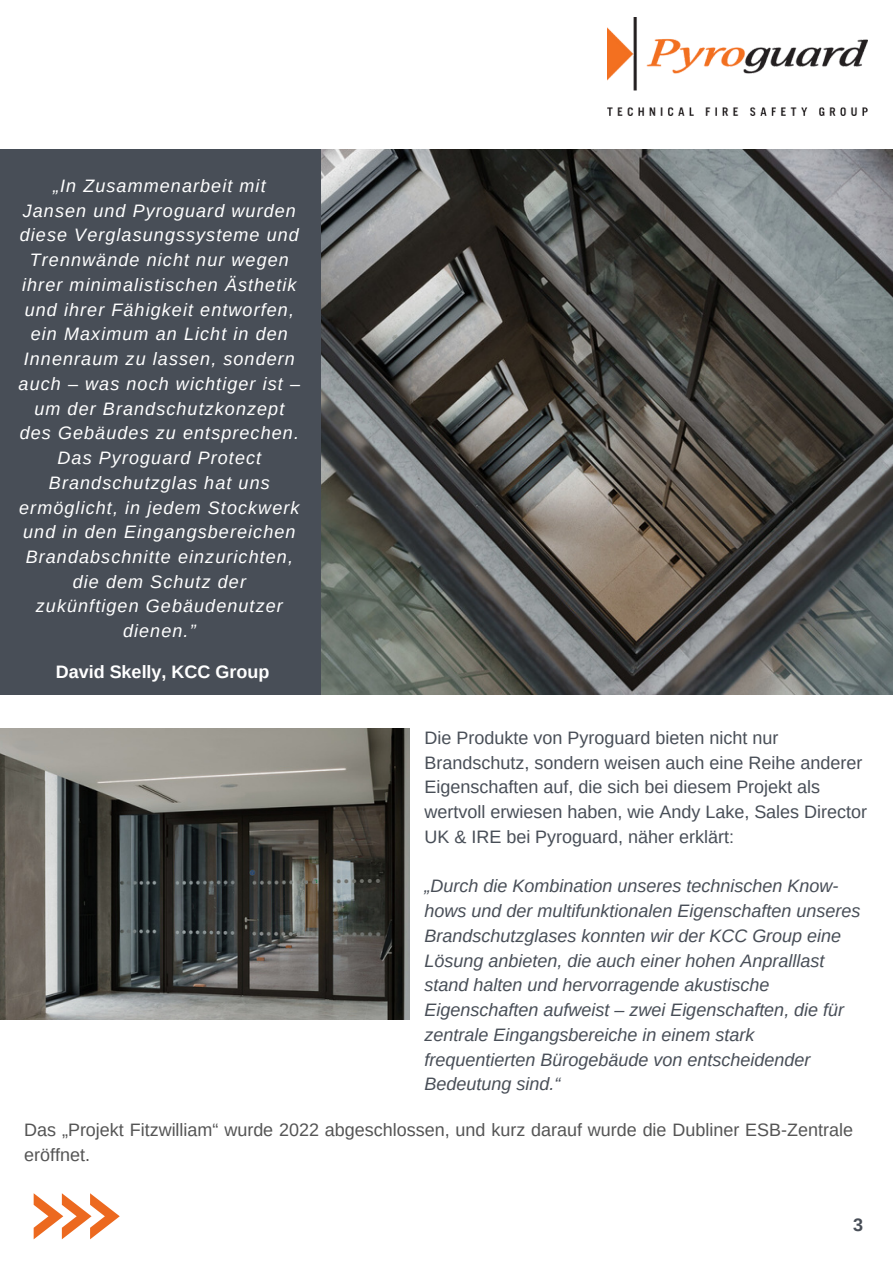
<style>
.page{position:relative;width:893px;height:1264px;background:#fff}
.page>*{position:absolute;margin:0;border:0;box-sizing:border-box;transform-origin:0 0}
.t1{font:italic 18px/24.8px "Arimo";letter-spacing:.06em;color:#fff;text-align:center}
.t2{font:italic 18px/24.8px "Arimo";color:#484e57}
.t3{font:18px/24.8px "Arimo";color:#484e57}
.t4{font:18px/24.8px "Arimo";color:#545454}
.t5{font:700 18px "Arimo";color:#fff}
.t6{font:700 18px "Arimo";color:#484e57}
</style>
<div class="page">
<div style="left:0;top:149px;width:892px;height:545px;background:#484e57"></div>
<img style="left:321px;top:149px;width:571px;height:545px">
<img style="left:0;top:728px;width:409px;height:290px">
<img style="left:607px;top:17px;width:260px;height:98px">
<svg style="left:34px;top:1193px;width:86px;height:46px"></svg>
<p class="t1" style="left:19px;top:173px;width:283px">„In Zusammenarbeit mit<br>Jansen und Pyroguard wurden diese Verglasungssysteme und<br>Trennwände nicht nur wegen ihrer minimalistischen Ästhetik und ihrer Fähigkeit entworfen, ein Maximum an Licht in den<br>Innenraum zu lassen, sondern auch – was noch wichtiger ist – um der Brandschutzkonzept des Gebäudes zu entsprechen.<br>Das Pyroguard Protect<br>Brandschutzglas hat uns ermöglicht, in jedem Stockwerk und in den Eingangsbereichen<br>Brandabschnitte einzurichten, die dem Schutz der<br>zukünftigen Gebäudenutzer dienen.”</p>
<p class="t5" style="left:56px;top:662px;width:215px">David Skelly, KCC Group</p>
<p class="t3" style="left:424px;top:725px;width:444px">Die Produkte von Pyroguard bieten nicht nur Brandschutz, sondern weisen auch eine Reihe anderer Eigenschaften auf, die sich bei diesem Projekt als wertvoll erwiesen haben, wie Andy Lake, Sales Director UK &amp; IRE bei Pyroguard, näher erklärt:</p>
<p class="t2" style="left:424px;top:873px;width:437px">„Durch die Kombination unseres technischen Know&shy;hows und der multifunktionalen Eigenschaften unseres Brandschutzglases konnten wir der KCC Group eine Lösung anbieten, die auch einer hohen Anpralllast stand halten und hervorragende akustische Eigenschaften aufweist – zwei Eigenschaften, die für zentrale Eingangsbereiche in einem stark frequentierten Bürogebäude von entscheidender Bedeutung sind.“</p>
<p class="t4" style="left:24px;top:1117px;width:830px">Das „Projekt Fitzwilliam“ wurde 2022 abgeschlossen, und kurz darauf wurde die Dubliner ESB-Zentrale eröffnet.</p>
<p class="t6" style="left:853px;top:1214px;width:11px">3</p>
</div>
